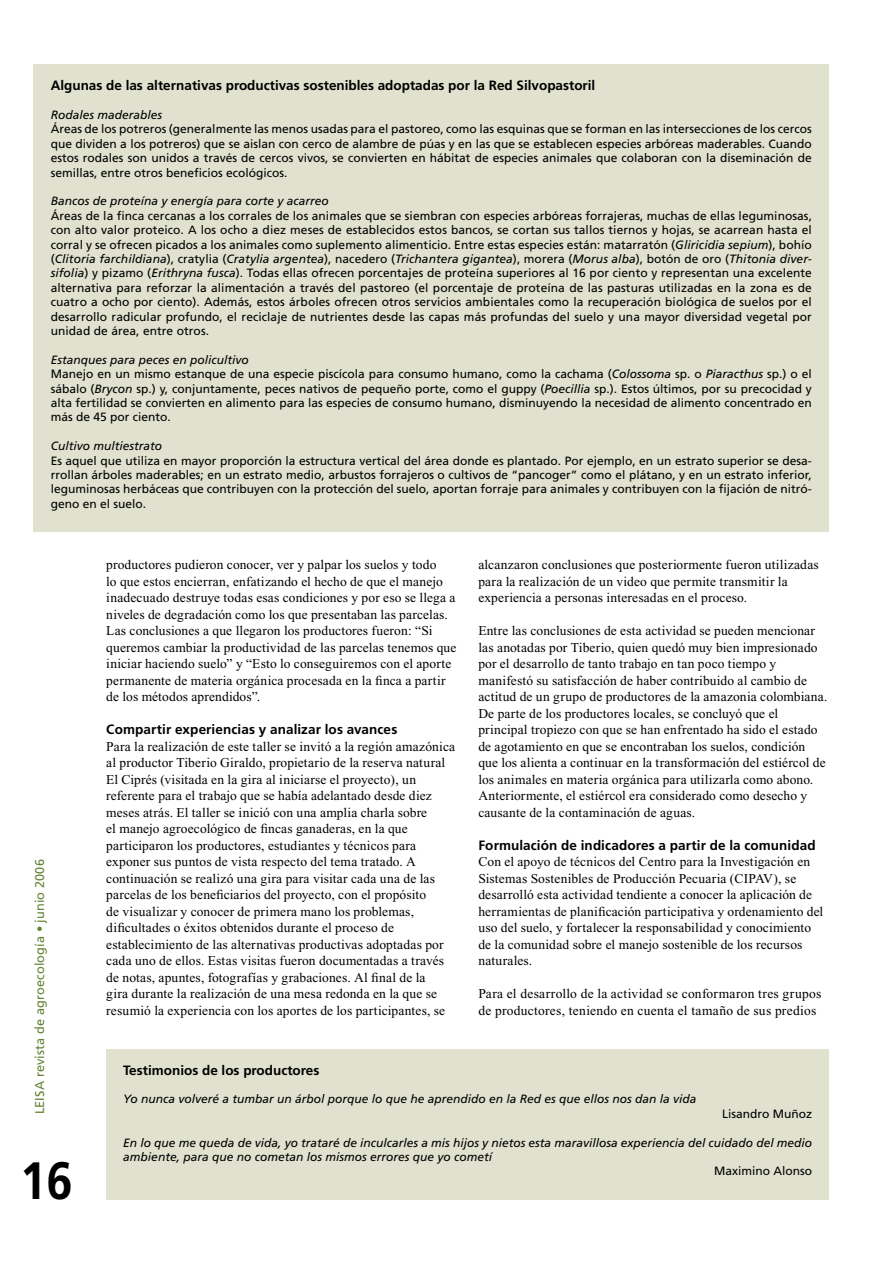
<style>
.page{position:relative;width:893px;height:1263px;background:#fff}
.page>*{position:absolute;margin:0;border:0;box-sizing:border-box;transform-origin:0 0}
.t1{font:700 52.5px "Frutiger";color:#000;scale:.9 1}
.t2{font:13.5px/16.5px "Times New Roman";letter-spacing:.01em;color:#000}
.t3{font:700 13.5px "Frutiger";color:#000}
.t4{font:12.75px "Frutiger";letter-spacing:.01em;color:#658436}
.t5{font:12px/14.4px "Frutiger";color:#000}
.t6{font:italic 12px "Frutiger";color:#000}
.s1{font-style:italic}
.s2{font-family:"Frutiger";font-weight:700}
</style>
<div class="page">
<div style="left:34px;top:64px;width:795px;height:467px;background:#e0e1ce"></div>
<div style="left:106px;top:1049px;width:723px;height:150px;background:#e0e1ce"></div>
<p class="t3" style="left:51px;top:77px;width:546px">Algunas de las alternativas productivas sostenibles adoptadas por la Red Silvopastoril</p>
<p class="t5" style="left:51px;top:108px;width:763px"><span class="s1">Rodales maderables<br></span>Áreas de los potreros (generalmente las menos usadas para el pastoreo, como las esquinas que se forman en las intersecciones de los cercos que dividen a los potreros) que se aislan con cerco de alambre de púas y en las que se establecen especies arbóreas maderables. Cuando estos rodales son unidos a través de cercos vivos, se convierten en hábitat de especies animales que colaboran con la diseminación de semillas, entre otros beneficios ecológicos.</p>
<p class="t5" style="left:51px;top:194px;width:763px"><span class="s1">Bancos de proteína y energía para corte y acarreo<br></span>Áreas de la finca cercanas a los corrales de los animales que se siembran con especies arbóreas forrajeras, muchas de ellas leguminosas, con alto valor proteico. A los ocho a diez meses de establecidos estos bancos, se cortan sus tallos tiernos y hojas, se acarrean hasta el corral y se ofrecen picados a los animales como suplemento alimenticio. Entre estas especies están: matarratón (<span class="s1">Gliricidia sepium</span>), bohío (<span class="s1">Clitoria farchildiana</span>), cratylia (<span class="s1">Cratylia argentea</span>), nacedero (<span class="s1">Trichantera gigantea</span>), morera (<span class="s1">Morus alba</span>), botón de oro (<span class="s1">Thitonia diver&shy;sifolia</span>) y pizamo (<span class="s1">Erithryna fusca</span>). Todas ellas ofrecen porcentajes de proteína superiores al 16 por ciento y representan una excelente alternativa para reforzar la alimentación a través del pastoreo (el porcentaje de proteína de las pasturas utilizadas en la zona es de cuatro a ocho por ciento). Además, estos árboles ofrecen otros servicios ambientales como la recuperación biológica de suelos por el desarrollo radicular profundo, el reciclaje de nutrientes desde las capas más profundas del suelo y una mayor diversidad vegetal por unidad de área, entre otros.</p>
<p class="t5" style="left:51px;top:352px;width:763px"><span class="s1">Estanques para peces en policultivo<br></span>Manejo en un mismo estanque de una especie piscícola para consumo humano, como la cachama (<span class="s1">Colossoma</span> sp. o <span class="s1">Piaracthus</span> sp.) o el sábalo (<span class="s1">Brycon</span> sp.) y, conjuntamente, peces nativos de pequeño porte, como el guppy (<span class="s1">Poecillia</span> sp.). Estos últimos, por su precocidad y alta fertilidad se convierten en alimento para las especies de consumo humano, disminuyendo la necesidad de alimento concentrado en más de 45 por ciento.</p>
<p class="t5" style="left:51px;top:439px;width:763px"><span class="s1">Cultivo multiestrato<br></span>Es aquel que utiliza en mayor proporción la estructura vertical del área donde es plantado. Por ejemplo, en un estrato superior se desa&shy;rrollan árboles maderables; en un estrato medio, arbustos forrajeros o cultivos de “pancoger” como el plátano, y en un estrato inferior, leguminosas herbáceas que contribuyen con la protección del suelo, aportan forraje para animales y contribuyen con la fijación de nitró&shy;geno en el suelo.</p>
<p class="t4" style="left:32px;top:1114px;width:257px;rotate:-90deg">LEISA revista de agroecología • junio 2006</p>
<p class="t1" style="left:20px;top:1150px;width:60px">16</p>
<p class="t2" style="left:106px;top:556px;width:352px">productores pudieron conocer, ver y palpar los suelos y todo<br>lo que estos encierran, enfatizando el hecho de que el manejo inadecuado destruye todas esas condiciones y por eso se llega a niveles de degradación como los que presentaban las parcelas.<br>Las conclusiones a que llegaron los productores fueron: “Si queremos cambiar la productividad de las parcelas tenemos que iniciar haciendo suelo” y “Esto lo conseguiremos con el aporte permanente de materia orgánica procesada en la finca a partir de los métodos aprendidos”.</p>
<p class="t2" style="left:106px;top:721px;width:350px"><span class="s2">Compartir experiencias y analizar los avances<br></span>Para la realización de este taller se invitó a la región amazónica al productor Tiberio Giraldo, propietario de la reserva natural El Ciprés (visitada en la gira al iniciarse el proyecto), un referente para el trabajo que se había adelantado desde diez meses atrás. El taller se inició con una amplia charla sobre<br>el manejo agroecológico de fincas ganaderas, en la que participaron los productores, estudiantes y técnicos para exponer sus puntos de vista respecto del tema tratado. A continuación se realizó una gira para visitar cada una de las parcelas de los beneficiarios del proyecto, con el propósito<br>de visualizar y conocer de primera mano los problemas, dificultades o éxitos obtenidos durante el proceso de establecimiento de las alternativas productivas adoptadas por cada uno de ellos. Estas visitas fueron documentadas a través de notas, apuntes, fotografías y grabaciones. Al final de la<br>gira durante la realización de una mesa redonda en la que se resumió la experiencia con los aportes de los participantes, se</p>
<p class="t2" style="left:478px;top:556px;width:342px">alcanzaron conclusiones que posteriormente fueron utilizadas para la realización de un video que permite transmitir la experiencia a personas interesadas en el proceso.</p>
<p class="t2" style="left:478px;top:622px;width:350px">Entre las conclusiones de esta actividad se pueden mencionar las anotadas por Tiberio, quien quedó muy bien impresionado por el desarrollo de tanto trabajo en tan poco tiempo y manifestó su satisfacción de haber contribuido al cambio de actitud de un grupo de productores de la amazonia colombiana.<br>De parte de los productores locales, se concluyó que el principal tropiezo con que se han enfrentado ha sido el estado de agotamiento en que se encontraban los suelos, condición que los alienta a continuar en la transformación del estiércol de los animales en materia orgánica para utilizarla como abono.<br>Anteriormente, el estiércol era considerado como desecho y causante de la contaminación de aguas.</p>
<p class="t2" style="left:478px;top:837px;width:346px"><span class="s2">Formulación de indicadores a partir de la comunidad </span>Con el apoyo de técnicos del Centro para la Investigación en Sistemas Sostenibles de Producción Pecuaria (CIPAV), se desarrolló esta actividad tendiente a conocer la aplicación de herramientas de planificación participativa y ordenamiento del uso del suelo, y fortalecer la responsabilidad y conocimiento de la comunidad sobre el manejo sostenible de los recursos naturales.</p>
<p class="t2" style="left:478px;top:985px;width:344px">Para el desarrollo de la actividad se conformaron tres grupos de productores, teniendo en cuenta el tamaño de sus predios</p>
<p class="t3" style="left:123px;top:1062px;width:198px">Testimonios de los productores</p>
<p class="t6" style="left:123px;top:1092px;width:575px">Yo nunca volveré a tumbar un árbol porque lo que he aprendido en la Red es que ellos nos dan la vida</p>
<p class="t5" style="left:722px;top:1106px;width:92px">Lisandro Muñoz</p>
<p class="t6" style="left:123px;top:1135px;width:690px">En lo que me queda de vida, yo trataré de inculcarles a mis hijos y nietos esta maravillosa experiencia del cuidado del medio</p>
<p class="t6" style="left:123px;top:1150px;width:370px">ambiente, para que no cometan los mismos errores que yo cometí</p>
<p class="t5" style="left:714px;top:1164px;width:100px">Maximino Alonso</p>
</div>
